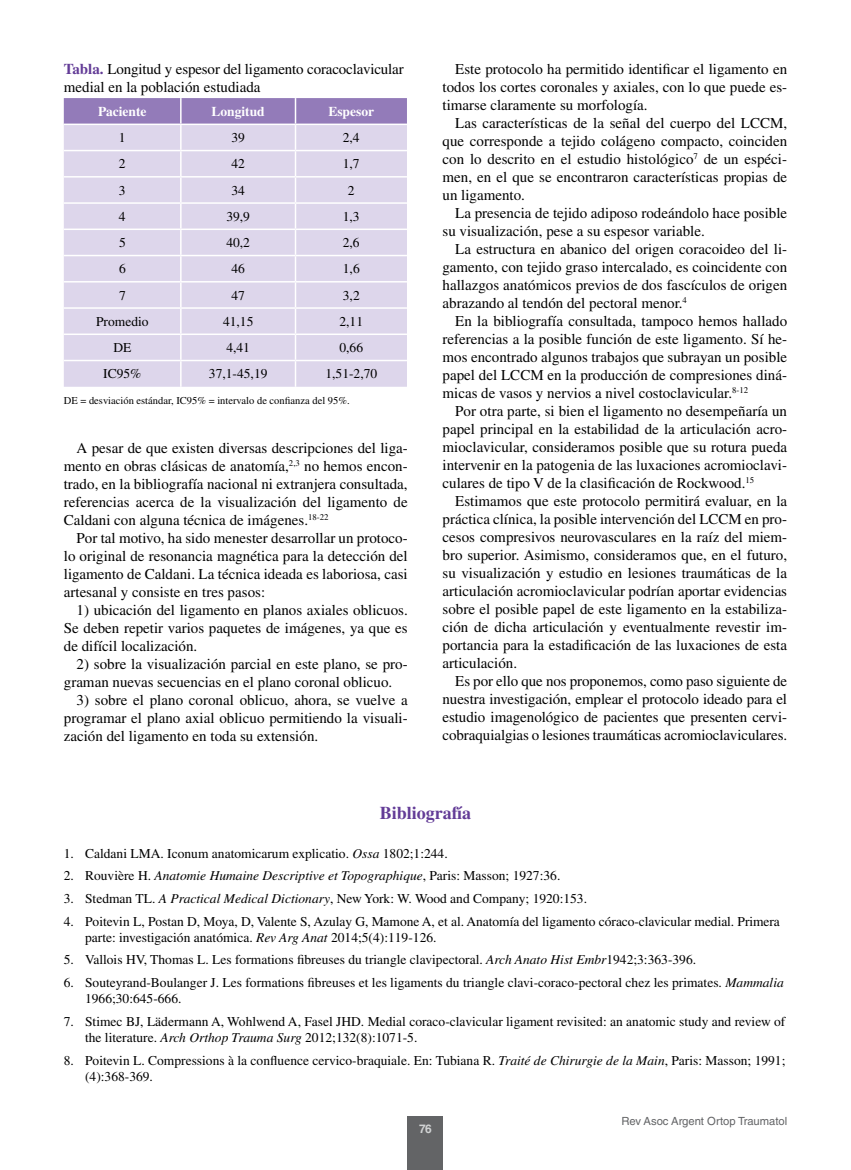
<style>
.page{position:relative;width:851px;height:1170px;background:#fff}
.page>*{position:absolute;margin:0;border:0;box-sizing:border-box;transform-origin:0 0}
.t1{font:700 18px "Times LT Std";color:#633c97}
.t2{font:15px/18px "Times LT Std";color:#000;text-align:justify}
.t3{font:13.5px/16.2px "Times LT Std";color:#000}
.t4{font:italic 13.5px "Times LT Std";color:#000}
.t5{font:700 13.5px "Times LT Std";color:#fff}
.t6{font:700 12px "Helvetica LT Std";color:#d1d3d4}
.t7{font:11.25px "Helvetica LT Std";color:#636466}
.t8{font:10.5px "Times LT Std";color:#000}
.s1{font-weight:700;color:#633c97}
.s2{font-style:italic}
.s3{font-style:normal}
</style>
<div class="page">
<div style="left:407px;top:1116px;width:36px;height:53px;background:#636466"></div>
<svg style="left:64px;top:98px;width:343px;height:289px;background:#d8d0e7"></svg>
<p class="t2" style="left:64px;top:60px;width:341px"><span class="s1">Tabla.</span> Longitud y espesor del ligamento coracoclavicular medial en la población estudiada</p>
<p class="t5" style="left:98px;top:103px;width:50px">Paciente</p>
<p class="t5" style="left:211px;top:103px;width:55px">Longitud</p>
<p class="t5" style="left:328px;top:103px;width:47px">Espesor</p>
<p class="t3" style="left:119px;top:129px;width:8px">1</p>
<p class="t3" style="left:231px;top:129px;width:15px">39</p>
<p class="t3" style="left:343px;top:129px;width:18px">2,4</p>
<p class="t3" style="left:119px;top:156px;width:8px">2</p>
<p class="t3" style="left:231px;top:156px;width:15px">42</p>
<p class="t3" style="left:343px;top:156px;width:18px">1,7</p>
<p class="t3" style="left:119px;top:182px;width:8px">3</p>
<p class="t3" style="left:231px;top:182px;width:15px">34</p>
<p class="t3" style="left:348px;top:182px;width:8px">2</p>
<p class="t3" style="left:119px;top:208px;width:8px">4</p>
<p class="t3" style="left:226px;top:208px;width:25px">39,9</p>
<p class="t3" style="left:343px;top:208px;width:18px">1,3</p>
<p class="t3" style="left:119px;top:234px;width:8px">5</p>
<p class="t3" style="left:226px;top:234px;width:25px">40,2</p>
<p class="t3" style="left:343px;top:234px;width:18px">2,6</p>
<p class="t3" style="left:119px;top:260px;width:8px">6</p>
<p class="t3" style="left:231px;top:260px;width:15px">46</p>
<p class="t3" style="left:343px;top:260px;width:18px">1,6</p>
<p class="t3" style="left:119px;top:287px;width:8px">7</p>
<p class="t3" style="left:231px;top:287px;width:15px">47</p>
<p class="t3" style="left:343px;top:287px;width:18px">3,2</p>
<p class="t3" style="left:96px;top:313px;width:54px">Promedio</p>
<p class="t3" style="left:223px;top:313px;width:32px">41,15</p>
<p class="t3" style="left:339px;top:313px;width:25px">2,11</p>
<p class="t3" style="left:113px;top:339px;width:19px">DE</p>
<p class="t3" style="left:226px;top:339px;width:25px">4,41</p>
<p class="t3" style="left:339px;top:339px;width:25px">0,66</p>
<p class="t3" style="left:103px;top:365px;width:40px">IC95%</p>
<p class="t3" style="left:209px;top:365px;width:60px">37,1-45,19</p>
<p class="t3" style="left:325px;top:365px;width:53px">1,51-2,70</p>
<p class="t8" style="left:64px;top:394px;width:287px">DE = desviación estándar, IC95% = intervalo de confianza del 95%.</p>
<p class="t2" style="left:64px;top:438px;width:345px;text-indent:13px">A pesar de que existen diversas descripciones del liga&shy;mento en obras clásicas de anatomía,<sup>2,3</sup> no hemos encon&shy;trado, en la bibliografía nacional ni extranjera consultada, referencias acerca de la visualización del ligamento de Caldani con alguna técnica de imágenes.<sup>18-22</sup></p>
<p class="t2" style="left:64px;top:528px;width:345px;text-indent:13px">Por tal motivo, ha sido menester desarrollar un protoco&shy;lo original de resonancia magnética para la detección del ligamento de Caldani. La técnica ideada es laboriosa, casi artesanal y consiste en tres pasos:</p>
<p class="t2" style="left:64px;top:600px;width:345px;text-indent:13px">1) ubicación del ligamento en planos axiales oblicuos.<br>Se deben repetir varios paquetes de imágenes, ya que es de difícil localización.</p>
<p class="t2" style="left:64px;top:654px;width:345px;text-indent:13px">2) sobre la visualización parcial en este plano, se pro&shy;graman nuevas secuencias en el plano coronal oblicuo.</p>
<p class="t2" style="left:64px;top:690px;width:345px;text-indent:13px">3) sobre el plano coronal oblicuo, ahora, se vuelve a programar el plano axial oblicuo permitiendo la visuali&shy;zación del ligamento en toda su extensión.</p>
<p class="t2" style="left:442px;top:60px;width:346px;text-indent:13px">Este protocolo ha permitido identificar el ligamento en todos los cortes coronales y axiales, con lo que puede es&shy;timarse claramente su morfología.</p>
<p class="t2" style="left:442px;top:114px;width:346px;text-indent:13px">Las características de la señal del cuerpo del LCCM, que corresponde a tejido colágeno compacto, coinciden con lo descrito en el estudio histológico<sup>7</sup> de un espéci&shy;men, en el que se encontraron características propias de un ligamento.</p>
<p class="t2" style="left:442px;top:204px;width:346px;text-indent:13px">La presencia de tejido adiposo rodeándolo hace posible su visualización, pese a su espesor variable.</p>
<p class="t2" style="left:442px;top:240px;width:346px;text-indent:13px">La estructura en abanico del origen coracoideo del li&shy;gamento, con tejido graso intercalado, es coincidente con hallazgos anatómicos previos de dos fascículos de origen abrazando al tendón del pectoral menor.<sup>4</sup></p>
<p class="t2" style="left:442px;top:312px;width:346px;text-indent:13px">En la bibliografía consultada, tampoco hemos hallado referencias a la posible función de este ligamento. Sí he&shy;mos encontrado algunos trabajos que subrayan un posible papel del LCCM en la producción de compresiones diná&shy;micas de vasos y nervios a nivel costoclavicular.<sup>8-12</sup></p>
<p class="t2" style="left:442px;top:402px;width:346px;text-indent:13px">Por otra parte, si bien el ligamento no desempeñaría un papel principal en la estabilidad de la articulación acro&shy;mioclavicular, consideramos posible que su rotura pueda intervenir en la patogenia de las luxaciones acromioclavi&shy;culares de tipo V de la clasificación de Rockwood.<sup>15</sup></p>
<p class="t2" style="left:442px;top:492px;width:346px;text-indent:13px">Estimamos que este protocolo permitirá evaluar, en la práctica clínica, la posible intervención del LCCM en pro&shy;cesos compresivos neurovasculares en la raíz del miem&shy;bro superior. Asimismo, consideramos que, en el futuro, su visualización y estudio en lesiones traumáticas de la articulación acromioclavicular podrían aportar evidencias sobre el posible papel de este ligamento en la estabiliza&shy;ción de dicha articulación y eventualmente revestir im&shy;portancia para la estadificación de las luxaciones de esta articulación.</p>
<p class="t2" style="left:442px;top:672px;width:346px;text-indent:13px">Es por ello que nos proponemos, como paso siguiente de nuestra investigación, emplear el protocolo ideado para el estudio imagenológico de pacientes que presenten cervi&shy;cobraquialgias o lesiones traumáticas acromioclaviculares.</p>
<p class="t1" style="left:379px;top:802px;width:93px">Bibliografía</p>
<p class="t3" style="left:64px;top:845px;width:385px">1. Caldani LMA. Iconum anatomicarum explicatio. <span class="s2">Ossa</span> 1802;1:244.</p>
<p class="t4" style="left:64px;top:868px;width:498px"><span class="s3">2. Rouvière H.</span> Anatomie Humaine Descriptive et Topographique<span class="s3">, Paris: Masson; 1927:36.</span></p>
<p class="t3" style="left:64px;top:890px;width:524px">3. Stedman TL. <span class="s2">A Practical Medical Dictionary</span>, New York: W. Wood and Company; 1920:153.</p>
<p class="t3" style="left:85px;top:912px;width:696px;text-indent:-21px">4. Poitevin L, Postan D, Moya, D, Valente S, Azulay G, Mamone A, et al. Anatomía del ligamento córaco-clavicular medial. Primera parte: investigación anatómica. <span class="s2">Rev Arg Anat</span> 2014;5(4):119-126.</p>
<p class="t3" style="left:64px;top:951px;width:633px">5. Vallois HV, Thomas L. Les formations fibreuses du triangle clavipectoral. <span class="s2">Arch Anato Hist Embr</span>1942;3:363-396.</p>
<p class="t3" style="left:85px;top:974px;width:700px;text-indent:-21px">6. Souteyrand-Boulanger J. Les formations fibreuses et les ligaments du triangle clavi-coraco-pectoral chez les primates. <span class="s2">Mammalia<br></span>1966;30:645-666.</p>
<p class="t3" style="left:85px;top:1012px;width:701px;text-indent:-21px">7. Stimec BJ, Lädermann A, Wohlwend A, Fasel JHD. Medial coraco-clavicular ligament revisited: an anatomic study and review of the literature. <span class="s2">Arch Orthop Trauma Surg</span> 2012;132(8):1071-5.</p>
<p class="t3" style="left:85px;top:1051px;width:701px;text-indent:-21px">8. Poitevin L. Compressions à la confluence cervico-braquiale. En: Tubiana R. <span class="s2">Traité de Chirurgie de la Main</span>, Paris: Masson; 1991; (4):368-369.</p>
<p class="t6" style="left:419px;top:1121px;width:14px">76</p>
<p class="t7" style="left:621px;top:1114px;width:167px">Rev Asoc Argent Ortop Traumatol</p>
</div>
